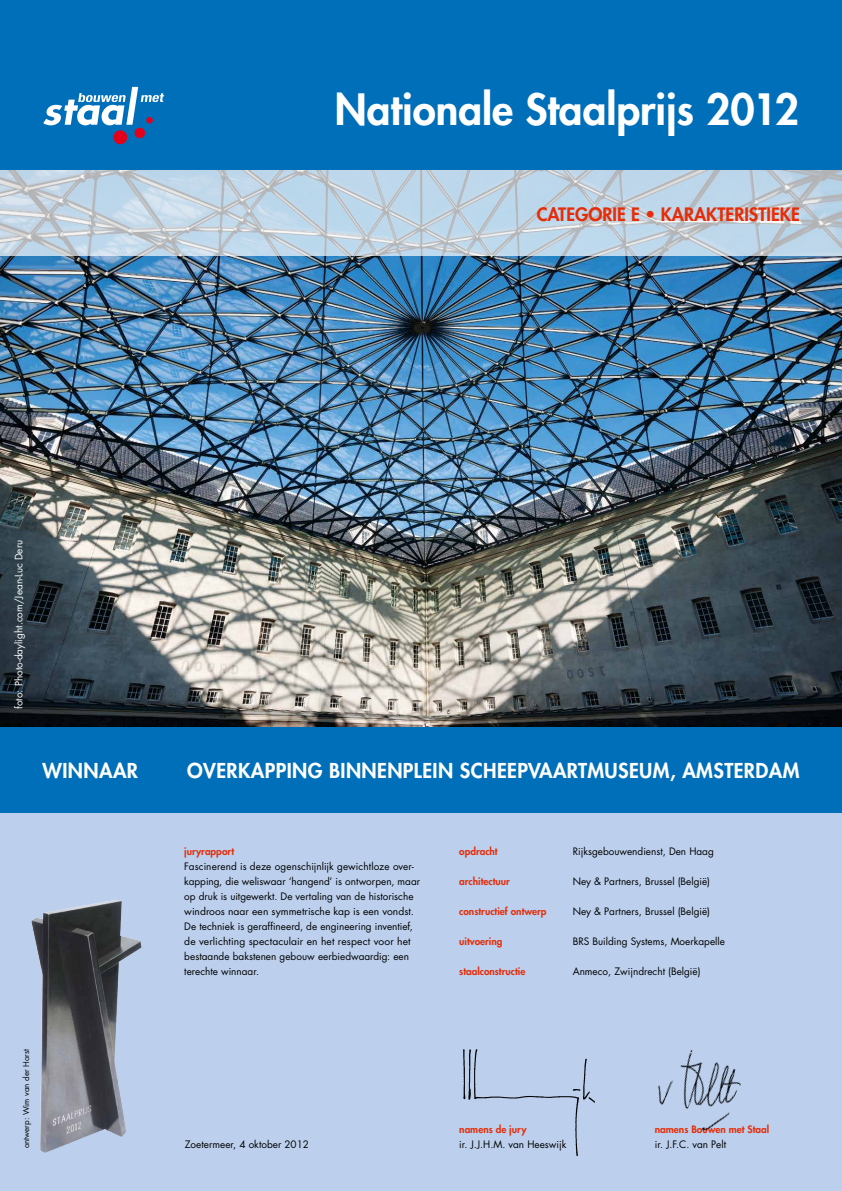
<style>
.page{position:relative;width:842px;height:1191px;background:#fff}
.page>*{position:absolute;margin:0;border:0;box-sizing:border-box;transform-origin:0 0}
.t1{font:800 42px "Futura Std";color:#fff}
.t2{font:800 20px "Futura Std";letter-spacing:.02em;color:#fff}
.t3{font:800 18px "Futura Std";color:#e52d09}
.t4{font:10px/15px "Futura Std";color:#000}
.t5{font:800 10px "Futura Std";color:#e52d09}
.t6{font:10px "Futura Std";color:#fff}
.t7{font:8px "Futura Std";color:#000}
</style>
<div class="page">
<img style="left:0;top:255px;width:842px;height:472px">
<div style="left:0;top:0;width:842px;height:170px;background:#006fba"></div>
<div style="left:0;top:807px;width:842px;height:384px;background:#bcd0ed"></div>
<div style="left:0;top:727px;width:842px;height:85px;background:#006fba"></div>
<svg style="left:0;top:170px;width:842px;height:85px;background:#c0d2df"></svg>
<div style="left:135px;top:128px;width:10px;height:10px;background:#e3001b;border-radius:50%"></div>
<div style="left:113px;top:130px;width:14px;height:14px;background:#e3001b;border-radius:50%"></div>
<svg style="left:43px;top:87px;width:122px;height:38px"></svg>
<img style="left:31px;top:900px;width:85px;height:252px">
<img style="left:463px;top:1049px;width:132px;height:108px">
<img style="left:658px;top:1050px;width:82px;height:81px">
<h1 class="t1" style="left:335px;top:82px;width:466px">Nationale Staalprijs 2012</h1>
<h1 class="t1" style="left:327px;top:82px;width:151px">Nationa</h1>
<h3 class="t3" style="left:544px;top:202px;width:258px">CATEGORIE A • UTILITEITSBOUW</h3>
<h3 class="t3" style="left:537px;top:203px;width:137px">CATEGORIE E • Kara</h3>
<h3 class="t3" style="left:706px;top:203px;width:20px">kteristie</h3>
<h3 class="t3" style="left:780px;top:203px;width:20px">ke</h3>
<p class="t6" style="left:12px;top:709px;width:170px;rotate:-90deg">foto: Photo-daylight.com/Jean-Luc Deru</p>
<h2 class="t2" style="left:43px;top:758px;width:97px">WINNAAR</h2>
<p class="t7" style="left:21px;top:1148px;width:101px;rotate:-90deg">ontwerp: Wim van der Horst</p>
<h2 class="t2" style="left:187px;top:758px;width:113px">Overkapping</h2>
<h2 class="t2" style="left:329px;top:758px;width:13px">binnen</h2>
<h2 class="t2" style="left:403px;top:758px;width:22px">plein</h2>
<h2 class="t2" style="left:460px;top:758px;width:93px">Scheepvaart</h2>
<h2 class="t2" style="left:587px;top:758px;width:30px">museu</h2>
<h2 class="t2" style="left:653px;top:758px;width:72px">m, Amster</h2>
<h2 class="t2" style="left:755px;top:758px;width:45px">dam</h2>
<p class="t5" style="left:184px;top:845px;width:51px">juryrapport</p>
<p class="t4" style="left:184px;top:859px;width:237px">Fascinerend is deze ogenschijnlijk gewichtloze over&shy;kapping, die weliswaar ‘hangend’ is ontworpen, maar op druk is uitgewerkt. De vertaling van de historische windroos naar een symmetrische kap is een vondst.<br>De techniek is geraffineerd, de engineering inventief, de verlichting spectaculair en het respect voor het bestaande bakstenen gebouw eerbiedwaardig: een terechte winnaar.</p>
<p class="t5" style="left:459px;top:845px;width:40px">opdracht</p>
<p class="t4" style="left:573px;top:844px;width:143px">Rijksgebouwendienst, Den Haag</p>
<p class="t5" style="left:459px;top:875px;width:52px">architectuur</p>
<p class="t4" style="left:573px;top:874px;width:139px">Ney &amp; Partners, Brussel (België)</p>
<p class="t5" style="left:459px;top:905px;width:89px">constructief ontwerp</p>
<p class="t4" style="left:573px;top:904px;width:139px">Ney &amp; Partners, Brussel (België)</p>
<p class="t5" style="left:459px;top:935px;width:45px">uitvoering</p>
<p class="t4" style="left:573px;top:934px;width:154px">BRS Building Systems, Moerkapelle</p>
<p class="t5" style="left:459px;top:965px;width:68px">staalconstructie</p>
<p class="t4" style="left:573px;top:964px;width:129px">Anmeco, Zwijndrecht (België)</p>
<p class="t5" style="left:459px;top:1123px;width:69px">namens de jury</p>
<p class="t5" style="left:655px;top:1123px;width:116px">namens Bouwen met Staal</p>
<p class="t4" style="left:185px;top:1137px;width:126px">Zoetermeer, 4 oktober 2012</p>
<p class="t4" style="left:459px;top:1137px;width:109px">ir. J.J.H.M. van Heeswijk</p>
<p class="t4" style="left:655px;top:1137px;width:73px">ir. J.F.C. van Pelt</p>
</div>
